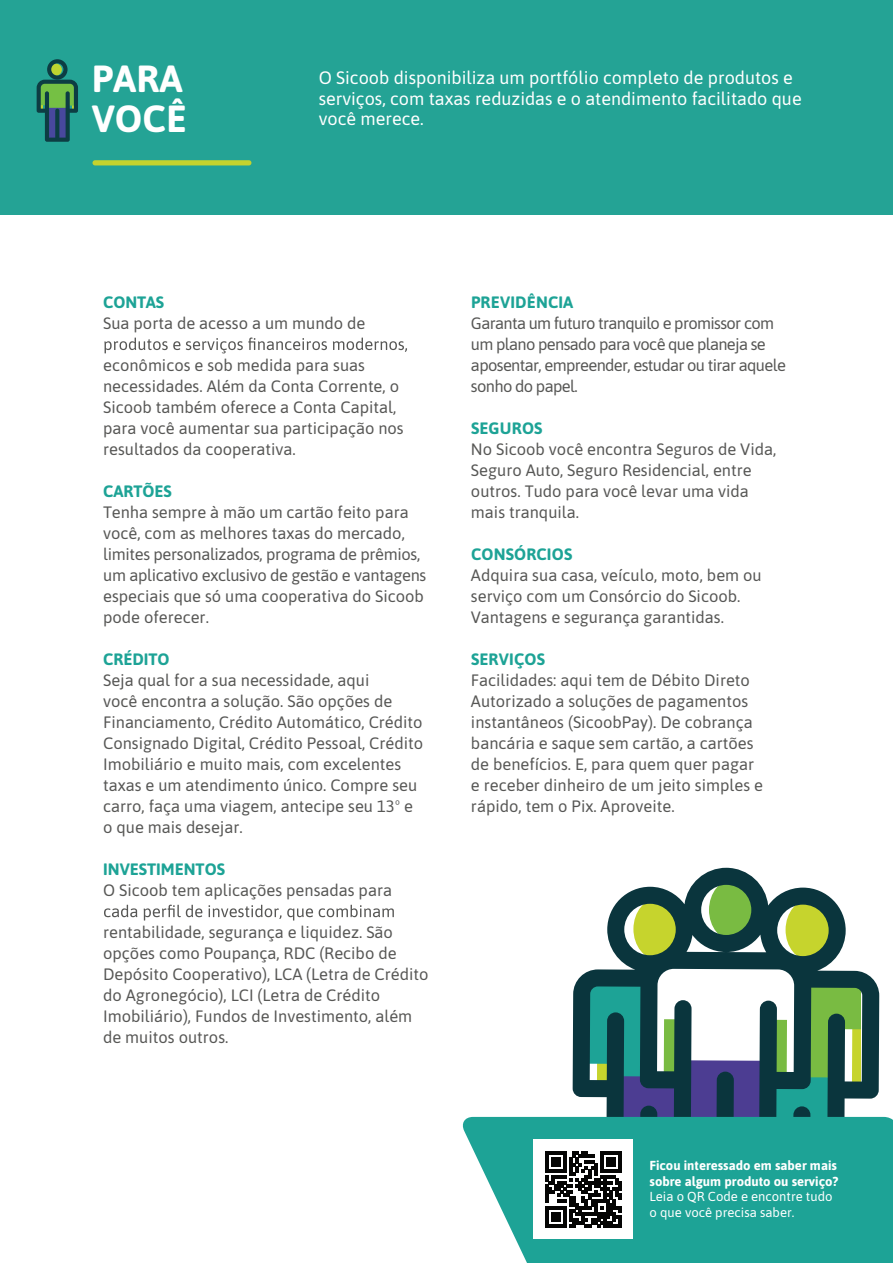
<style>
.page{position:relative;width:893px;height:1263px;background:#fff}
.page>*{position:absolute;margin:0;border:0;box-sizing:border-box;transform-origin:0 0}
.t1{font:700 37.8px/40.3px "Asap";color:#fff}
.t2{font:18px/20.1px "Asap";color:#fff}
.t3{font:16.5px/21px "Asap";color:#575755}
.t4{font:16.5px/21px "Asap";letter-spacing:-.04em;color:#575755}
.t5{font:700 16.5px "Asap";letter-spacing:.01em;color:#1da396}
.t6{font:700 13.05px/15.8px "Asap";color:#fff}
.t7{font:13.05px/15.8px "Asap";color:#fff}
</style>
<div class="page">
<svg style="left:581px;top:868px;width:298px;height:249px"></svg>
<svg style="left:462px;top:1117px;width:431px;height:146px;background:#34aca0"></svg>
<div style="left:534px;top:1139px;width:99px;height:100px;background:#fff"></div>
<svg style="left:546px;top:976px;width:134px;height:251px"></svg>
<div style="left:0;top:0;width:893px;height:214px;background:#24a395"></div>
<div style="left:92px;top:160px;width:159px;height:5px;background:#c5d32d;border-radius:3px"></div>
<svg style="left:104px;top:337px;width:303px;height:16px"></svg>
<svg style="left:104px;top:905px;width:290px;height:15px"></svg>
<svg style="left:36px;top:59px;width:42px;height:83px"></svg>
<h1 class="t1" style="left:92px;top:57px;width:96px">PARA<br>VOCÊ</h1>
<p class="t2" style="left:319px;top:67px;width:484px">O Sicoob disponibiliza um portfólio completo de produtos e serviços, com taxas reduzidas e o atendimento facilitado que você merece.</p>
<p class="t5" style="left:103px;top:290px;width:62px">CONTAS</p>
<p class="t3" style="left:103px;top:312px;width:264px">Sua porta de acesso a um mundo de</p>
<p class="t3" style="left:103px;top:354px;width:302px">econômicos e sob medida para suas necessidades. Além da Conta Corrente, o Sicoob também oferece a Conta Capital, para você aumentar sua participação nos resultados da cooperativa.</p>
<p class="t5" style="left:103px;top:479px;width:70px">CARTÕES</p>
<p class="t3" style="left:103px;top:501px;width:325px">Tenha sempre à mão um cartão feito para você, com as melhores taxas do mercado, limites personalizados, programa de prêmios, um aplicativo exclusivo de gestão e vantagens especiais que só uma cooperativa do Sicoob pode oferecer.</p>
<p class="t5" style="left:103px;top:647px;width:68px">CRÉDITO</p>
<p class="t3" style="left:103px;top:669px;width:321px">Seja qual for a sua necessidade, aqui<br>você encontra a solução. São opções de Financiamento, Crédito Automático, Crédito Consignado Digital, Crédito Pessoal, Crédito Imobiliário e muito mais, com excelentes taxas e um atendimento único. Compre seu carro, faça uma viagem, antecipe seu 13º e o que mais desejar.</p>
<p class="t5" style="left:103px;top:857px;width:123px">INVESTIMENTOS</p>
<p class="t3" style="left:103px;top:879px;width:290px">O Sicoob tem aplicações pensadas para</p>
<p class="t3" style="left:103px;top:921px;width:327px">rentabilidade, segurança e liquidez. São opções como Poupança, RDC (Recibo de Depósito Cooperativo), LCA (Letra de Crédito do Agronegócio), LCI (Letra de Crédito Imobiliário), Fundos de Investimento, além de muitos outros.</p>
<p class="t5" style="left:471px;top:291px;width:104px">PREVIDÊNCIA</p>
<p class="t4" style="left:471px;top:312px;width:316px">Garanta um futuro tranquilo e promissor com um plano pensado para você que planeja se aposentar, empreender, estudar ou tirar aquele sonho do papel.</p>
<p class="t5" style="left:471px;top:417px;width:73px">SEGUROS</p>
<p class="t3" style="left:471px;top:438px;width:307px">No Sicoob você encontra Seguros de Vida, Seguro Auto, Seguro Residencial, entre outros. Tudo para você levar uma vida mais tranquila.</p>
<p class="t5" style="left:471px;top:543px;width:103px">CONSÓRCIOS</p>
<p class="t3" style="left:471px;top:564px;width:292px">Adquira sua casa, veículo, moto, bem ou serviço com um Consórcio do Sicoob.<br>Vantagens e segurança garantidas.</p>
<p class="t5" style="left:471px;top:648px;width:75px">SERVIÇOS</p>
<p class="t3" style="left:471px;top:669px;width:294px">Facilidades: aqui tem de Débito Direto Autorizado a soluções de pagamentos instantâneos (SicoobPay). De cobrança bancária e saque sem cartão, a cartões de benefícios. E, para quem quer pagar e receber dinheiro de um jeito simples e rápido, tem o Pix. Aproveite.</p>
<p class="t6" style="left:650px;top:1157px;width:190px">Ficou interessado em saber mais sobre algum produto ou serviço?</p>
<p class="t7" style="left:650px;top:1188px;width:184px">Leia o QR Code e encontre tudo o que você precisa saber.</p>
</div>
